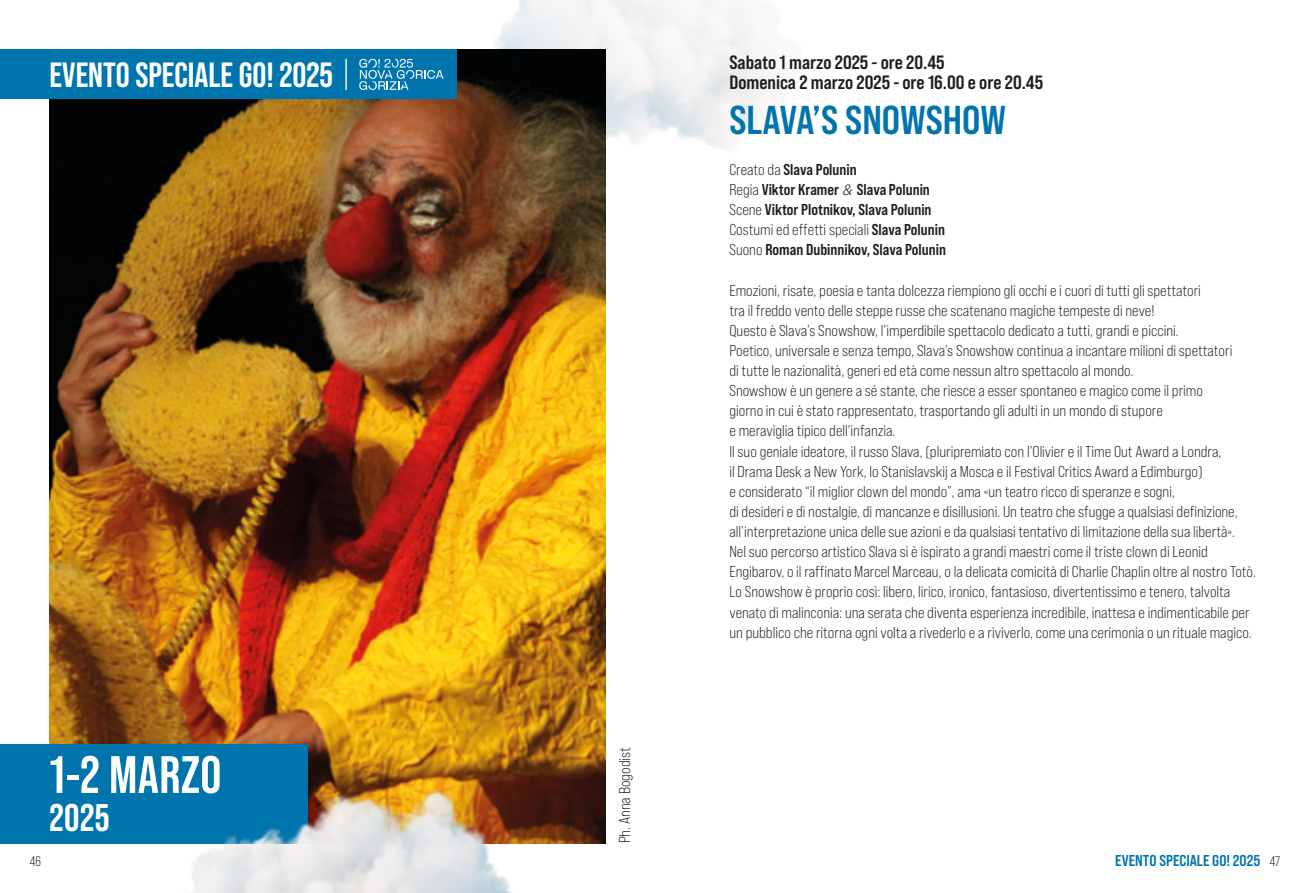
<style>
.page{position:relative;width:1310px;height:893px;background:#fff}
.page>*{position:absolute;margin:0;border:0;box-sizing:border-box;transform-origin:0 0}
.t1{font:700 52.5px "Bebas Neue Pro";letter-spacing:.01em;color:#fff}
.t2{font:40.25px "Bebas Neue Pro Sm E Bd";color:#0075ad}
.t3{font:700 38.5px "Bebas Neue Pro";color:#fff}
.t4{font:700 35px "Bebas Neue Pro";color:#fff}
.t5{font:19.25px/20.1px "Bebas Neue Pro Sm E Bd";color:#1d1d1b}
.t6{font:15.75px/20.1px "Bebas Neue Pro Sm E Bk";color:#1d1d1b}
.t7{font:15.75px/20.1px "Bebas Neue Pro Sm E Bd";color:#1d1d1b}
.t8{font:15.75px "Bebas Neue Pro Sm E Bd";color:#0075ad}
.t9{font:14px "Bebas Neue Pro";color:#1d1d1b}
.s1{font-family:"Bebas Neue Pro Sm E Bk"}
.s2{font-family:"IBM Plex Sans";font-weight:300;font-style:italic;font-size:14.88px}
.s3{font-family:"Bebas Neue Pro Sm E Bd"}
</style>
<div class="page">
<img style="left:407px;top:0;width:385px;height:199px">
<img style="left:50px;top:50px;width:555px;height:697px">
<div style="left:0;top:744px;width:308px;height:99px;background:#0075ad"></div>
<img style="left:122px;top:747px;width:484px;height:146px">
<div style="left:0;top:50px;width:457px;height:49px;background:#0075ad"></div>
<svg style="left:359px;top:59px;width:84px;height:31px"></svg>
<hr style="left:345px;top:59px;width:2px;height:31px;background:#fff">
<h3 class="t4" style="left:50px;top:54px;width:285px">EVENTO SPECIALE GO! 2025</h3>
<h1 class="t1" style="left:50px;top:745px;width:173px">1-2 MARZO</h1>
<h3 class="t3" style="left:50px;top:796px;width:61px">2025</h3>
<p class="t6" style="left:614px;top:843px;width:98px;rotate:-90deg">Ph. Anna Bogodist</p>
<p class="t5" style="left:729px;top:52px;width:315px">Sabato 1 marzo 2025 - ore 20.45<br>Domenica 2 marzo 2025 - ore 16.00 e ore 20.45</p>
<h2 class="t2" style="left:729px;top:96px;width:278px">SLAVA’S SNOWSHOW</h2>
<p class="t7" style="left:729px;top:159px;width:204px"><span class="s1">Creato da</span> Slava Polunin<br><span class="s1">Regia</span> Viktor Kramer <span class="s2">&amp;</span>Slava Polunin<br><span class="s1">Scene</span> Viktor Plotnikov, Slava Polunin</p>
<p class="t6" style="left:729px;top:219px;width:217px">Costumi ed effetti speciali <span class="s3">Slava Polunin</span></p>
<p class="t7" style="left:729px;top:239px;width:218px"><span class="s1">Suono</span> Roman Dubinnikov, Slava Polunin</p>
<p class="t6" style="left:729px;top:280px;width:528px">Emozioni, risate, poesia e tanta dolcezza riempiono gli occhi e i cuori di tutti gli spettatori<br>tra il freddo vento delle steppe russe che scatenano magiche tempeste di neve!<br>Questo è Slava’s Snowshow, l’imperdibile spettacolo dedicato a tutti, grandi e piccini.<br>Poetico, universale e senza tempo, Slava’s Snowshow continua a incantare milioni di spettatori<br>di tutte le nazionalità, generi ed età come nessun altro spettacolo al mondo.<br>Snowshow è un genere a sé stante, che riesce a esser spontaneo e magico come il primo<br>giorno in cui è stato rappresentato, trasportando gli adulti in un mondo di stupore<br>e meraviglia tipico dell'infanzia.<br>Il suo geniale ideatore, il russo Slava, (pluripremiato con l’Olivier e il Time Out Award a Londra,<br>il Drama Desk a New York, lo Stanislavskij a Mosca e il Festival Critics Award a Edimburgo)<br>e considerato “il miglior clown del mondo”, ama «un teatro ricco di speranze e sogni,<br>di desideri e di nostalgie, di mancanze e disillusioni. Un teatro che sfugge a qualsiasi definizione, all’interpretazione unica delle sue azioni e da qualsiasi tentativo di limitazione della sua libertà».<br>Nel suo percorso artistico Slava si è ispirato a grandi maestri come il triste clown di Leonid Engibarov, o il raffinato Marcel Marceau, o la delicata comicità di Charlie Chaplin oltre al nostro Totò.<br>Lo Snowshow è proprio così: libero, lirico, ironico, fantasioso, divertentissimo e tenero, talvolta venato di malinconia: una serata che diventa esperienza incredibile, inattesa e indimenticabile per un pubblico che ritorna ogni volta a rivederlo e a riviverlo, come una cerimonia o un rituale magico.</p>
<p class="t8" style="left:1115px;top:851px;width:147px">EVENTO SPECIALE GO! 2025</p>
<p class="t9" style="left:30px;top:853px;width:13px">46</p>
<p class="t9" style="left:1269px;top:853px;width:12px">47</p>
</div>
